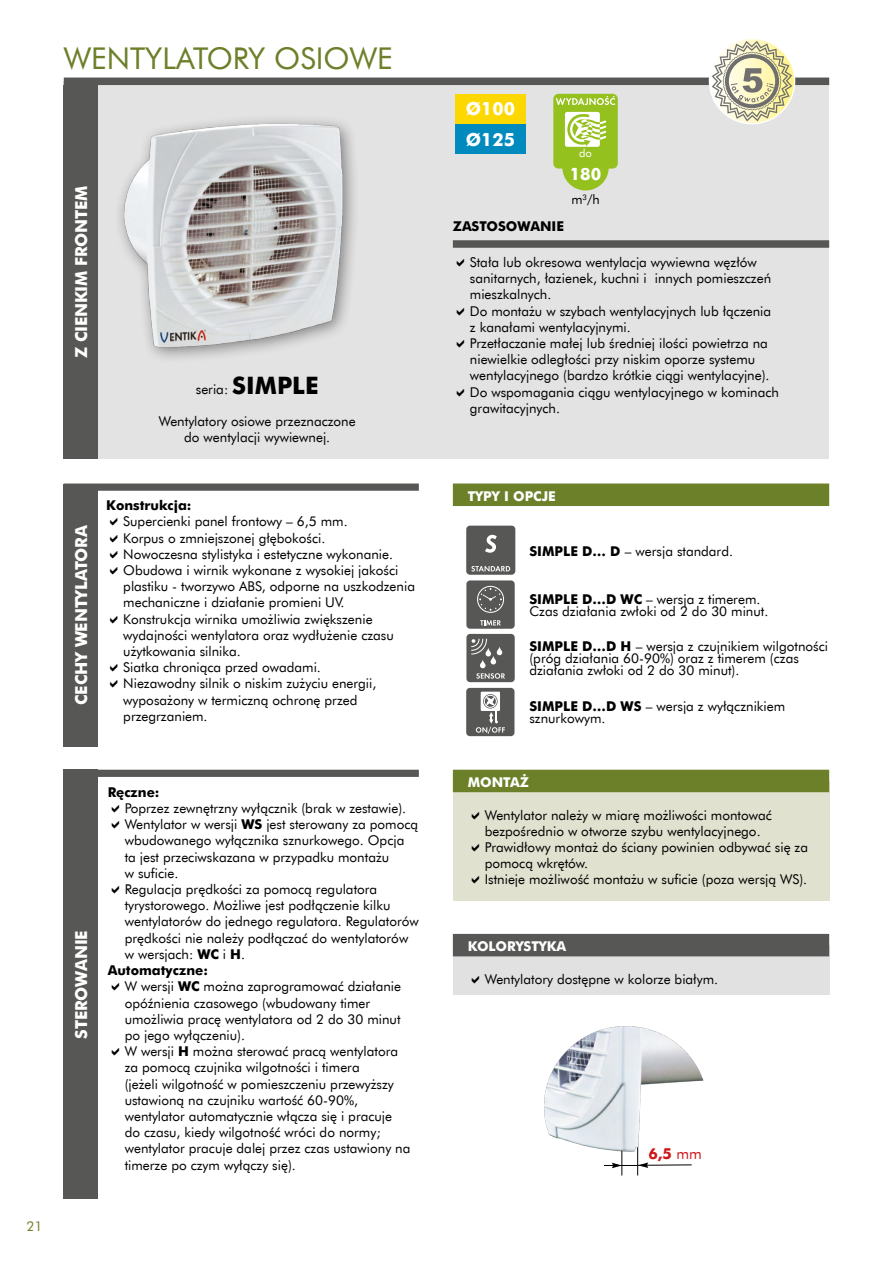
<style>
.page{position:relative;width:893px;height:1263px;background:#fff}
.page>*{position:absolute;margin:0;border:0;box-sizing:border-box;transform-origin:0 0}
.t1{font:30px "Futura EU";color:#6c802a}
.t2{font:700 18px/30.5px "Futura EU";color:#fff}
.t3{font:700 16.8px "Futura EU";color:#fff}
.t4{font:700 16.5px "Futura EU";letter-spacing:-.01em;color:#fff}
.t5{font:700 15px "Futura EU";color:#cd1719}
.t6{font:13.5px/16.2px "Futura EU";color:#000}
.t7{font:700 13.5px "Futura EU";color:#000}
.t8{font:700 13.5px "Futura EU";color:#fff}
.t9{font:13.5px "Futura EU";color:#6c802a}
.t10{font:13.2px "Futura EU";color:#000}
.t11{font:11.25px "Futura EU";color:#fff}
.s1{font-weight:700;font-size:24px}
.s2{font-weight:700}
.s3{font-weight:400}
</style>
<div class="page">
<div style="left:453px;top:781px;width:376px;height:119px;background:#e1e1d0"></div>
<div style="left:64px;top:81px;width:765px;height:378px;background:#e3e3e3"></div>
<div style="left:64px;top:85px;width:34px;height:374px;background:#575756"></div>
<div style="left:64px;top:483px;width:34px;height:263px;background:#575756"></div>
<div style="left:64px;top:770px;width:34px;height:429px;background:#575756"></div>
<div style="left:64px;top:78px;width:765px;height:7px;background:#575756"></div>
<div style="left:64px;top:483px;width:355px;height:8px;background:#575756"></div>
<div style="left:64px;top:770px;width:355px;height:7px;background:#575756"></div>
<div style="left:453px;top:770px;width:376px;height:22px;background:#6c802a"></div>
<div style="left:453px;top:240px;width:376px;height:8px;background:#575756"></div>
<div style="left:453px;top:483px;width:376px;height:23px;background:#6c802a"></div>
<img style="left:119px;top:119px;width:235px;height:239px">
<div style="left:562px;top:144px;width:47px;height:46px;background:#95c11f;border-radius:50%"></div>
<div style="left:553px;top:94px;width:65px;height:75px;background:#95c11f;border-radius:5px"></div>
<svg style="left:565px;top:112px;width:41px;height:35px"></svg>
<svg style="left:556px;top:96px;width:59px;height:9px"></svg>
<svg style="left:709px;top:39px;width:86px;height:85px"></svg>
<div style="left:466px;top:526px;width:49px;height:49px;background:#575756;border-radius:4px"></div>
<svg style="left:471px;top:566px;width:39px;height:5px"></svg>
<svg style="left:485px;top:535px;width:12px;height:18px"></svg>
<div style="left:466px;top:580px;width:49px;height:49px;background:#575756;border-radius:4px"></div>
<svg style="left:477px;top:586px;width:27px;height:27px"></svg>
<svg style="left:480px;top:620px;width:21px;height:5px"></svg>
<div style="left:466px;top:634px;width:49px;height:48px;background:#575756;border-radius:4px"></div>
<svg style="left:476px;top:673px;width:29px;height:6px"></svg>
<svg style="left:471px;top:639px;width:16px;height:15px"></svg>
<svg style="left:485px;top:648px;width:6px;height:8px"></svg>
<svg style="left:491px;top:656px;width:5px;height:8px"></svg>
<svg style="left:480px;top:660px;width:5px;height:8px"></svg>
<svg style="left:497px;top:647px;width:5px;height:8px"></svg>
<div style="left:466px;top:688px;width:48px;height:48px;background:#575756;border-radius:4px"></div>
<div style="left:481px;top:692px;width:19px;height:19px;background:#fff"></div>
<svg style="left:476px;top:694px;width:29px;height:40px"></svg>
<div style="left:453px;top:946px;width:376px;height:49px;background:#e1e1e1"></div>
<div style="left:453px;top:934px;width:376px;height:22px;background:#575756"></div>
<img style="left:544px;top:1026px;width:160px;height:124px">
<svg style="left:604px;top:1147px;width:88px;height:28px"></svg>
<div style="left:455px;top:94px;width:71px;height:30px;background:#fdd800"></div>
<div style="left:455px;top:124px;width:71px;height:30px;background:#008abe"></div>
<h1 class="t1" style="left:64px;top:41px;width:330px">WENTYLATORY OSIOWE</h1>
<p class="t9" style="left:27px;top:1217px;width:17px">21</p>
<p class="t4" style="left:71px;top:358px;width:175px;rotate:-90deg">Z CIENKIM FRONTEM</p>
<p class="t6" style="left:196px;top:381px;width:124px">seria: <span class="s1">SIMPLE</span></p>
<p class="t6" style="left:159px;top:414px;width:198px;text-align:center">Wentylatory osiowe przeznaczone do wentylacji wywiewnej.</p>
<p class="t4" style="left:71px;top:705px;width:181px;rotate:-90deg">CECHY WENTYLATORA</p>
<p class="t7" style="left:106px;top:497px;width:87px">Konstrukcja:</p>
<p class="t6" style="left:123px;top:514px;width:293px">Supercienki panel frontowy – 6,5 mm.<br>Korpus o zmniejszonej głębokości.<br>Nowoczesna stylistyka i estetyczne wykonanie.<br>Obudowa i wirnik wykonane z wysokiej jakości plastiku - tworzywo ABS, odporne na uszkodzenia mechaniczne i działanie promieni UV.<br>Konstrukcja wirnika umożliwia zwiększenie wydajności wentylatora oraz wydłużenie czasu użytkowania silnika.<br>Siatka chroniąca przed owadami.<br>Niezawodny silnik o niskim zużyciu energii, wyposażony w termiczną ochronę przed przegrzaniem.</p>
<p class="t4" style="left:71px;top:1038px;width:110px;rotate:-90deg">STEROWANIE</p>
<p class="t7" style="left:108px;top:784px;width:53px">Ręczne:</p>
<p class="t6" style="left:125px;top:800px;width:283px">Poprzez zewnętrzny wyłącznik (brak w zestawie).</p>
<p class="t6" style="left:125px;top:817px;width:295px">Wentylator w wersji <span class="s2">WS</span> jest sterowany za pomocą</p>
<p class="t6" style="left:125px;top:833px;width:281px">wbudowanego wyłącznika sznurkowego. Opcja</p>
<p class="t6" style="left:125px;top:849px;width:266px">ta jest przeciwskazana w przypadku montażu</p>
<p class="t6" style="left:125px;top:865px;width:55px">w suficie.</p>
<p class="t6" style="left:125px;top:881px;width:254px">Regulacja prędkości za pomocą regulatora</p>
<p class="t6" style="left:125px;top:898px;width:267px">tyrystorowego. Możliwe jest podłączenie kilku</p>
<p class="t6" style="left:125px;top:914px;width:296px">wentylatorów do jednego regulatora. Regulatorów</p>
<p class="t6" style="left:125px;top:930px;width:285px">prędkości nie należy podłączać do wentylatorów</p>
<p class="t6" style="left:125px;top:946px;width:122px">w wersjach: <span class="s2">WC</span> i <span class="s2">H</span>.</p>
<p class="t7" style="left:108px;top:962px;width:102px">Automatyczne:</p>
<p class="t6" style="left:125px;top:979px;width:278px">W wersji <span class="s2">WC</span> można zaprogramować działanie</p>
<p class="t6" style="left:125px;top:995px;width:247px">opóźnienia czasowego (wbudowany timer</p>
<p class="t6" style="left:125px;top:1011px;width:277px">umożliwia pracę wentylatora od 2 do 30 minut</p>
<p class="t6" style="left:125px;top:1027px;width:122px">po jego wyłączeniu).</p>
<p class="t6" style="left:125px;top:1043px;width:275px">W wersji <span class="s2">H</span> można sterować pracą wentylatora</p>
<p class="t6" style="left:125px;top:1060px;width:236px">za pomocą czujnika wilgotności i timera</p>
<p class="t6" style="left:125px;top:1076px;width:271px">(jeżeli wilgotność w pomieszczeniu przewyższy</p>
<p class="t6" style="left:125px;top:1092px;width:235px">ustawioną na czujniku wartość 60-90%,</p>
<p class="t6" style="left:125px;top:1108px;width:269px">wentylator automatycznie włącza się i pracuje</p>
<p class="t6" style="left:125px;top:1124px;width:257px">do czasu, kiedy wilgotność wróci do normy;</p>
<p class="t6" style="left:125px;top:1141px;width:287px">wentylator pracuje dalej przez czas ustawiony na</p>
<p class="t6" style="left:125px;top:1157px;width:173px">timerze po czym wyłączy się).</p>
<h2 class="t2" style="left:466px;top:95px;width:51px">Ø100<br>Ø125</h2>
<p class="t11" style="left:579px;top:146px;width:14px">do</p>
<p class="t3" style="left:570px;top:163px;width:33px">180</p>
<p class="t10" style="left:571px;top:191px;width:30px">m<sup>3</sup>/h</p>
<p class="t7" style="left:453px;top:218px;width:113px">ZASTOSOWANIE</p>
<p class="t6" style="left:470px;top:254px;width:311px">Stała lub okresowa wentylacja wywiewna węzłów sanitarnych, łazienek, kuchni i innych pomieszczeń mieszkalnych.<br>Do montażu w szybach wentylacyjnych lub łączenia z kanałami wentylacyjnymi.<br>Przetłaczanie małej lub średniej ilości powietrza na niewielkie odległości przy niskim oporze systemu wentylacyjnego (bardzo krótkie ciągi wentylacyjne).<br>Do wspomagania ciągu wentylacyjnego w kominach grawitacyjnych.</p>
<p class="t8" style="left:468px;top:488px;width:90px">TYPY I OPCJE</p>
<p class="t6" style="left:529px;top:543px;width:205px"><span class="s2">SIMPLE D… D</span> – wersja standard.</p>
<p class="t6" style="left:529px;top:593px;width:240px;line-height:12px"><span class="s2">SIMPLE D…D WC</span> – wersja z timerem.<br>Czas działania zwłoki od 2 do 30 minut.</p>
<p class="t6" style="left:529px;top:641px;width:300px;line-height:12px"><span class="s2">SIMPLE D…D H</span> – wersja z czujnikiem wilgotności (próg działania 60-90%) oraz z timerem (czas działania zwłoki od 2 do 30 minut).</p>
<p class="t6" style="left:529px;top:701px;width:257px;line-height:12px"><span class="s2">SIMPLE D…D WS</span> – wersja z wyłącznikiem sznurkowym.</p>
<p class="t8" style="left:468px;top:774px;width:63px">MONTAŻ</p>
<p class="t6" style="left:485px;top:807px;width:325px">Wentylator należy w miarę możliwości montować bezpośrednio w otworze szybu wentylacyjnego.<br>Prawidłowy montaż do ściany powinien odbywać się za pomocą wkrętów.<br>Istnieje możliwość montażu w suficie (poza wersją WS).</p>
<p class="t8" style="left:468px;top:938px;width:100px">KOLORYSTYKA</p>
<p class="t6" style="left:485px;top:971px;width:235px">Wentylatory dostępne w kolorze białym.</p>
<p class="t5" style="left:649px;top:1144px;width:55px">6,5 <span class="s3">mm</span></p>
</div>
